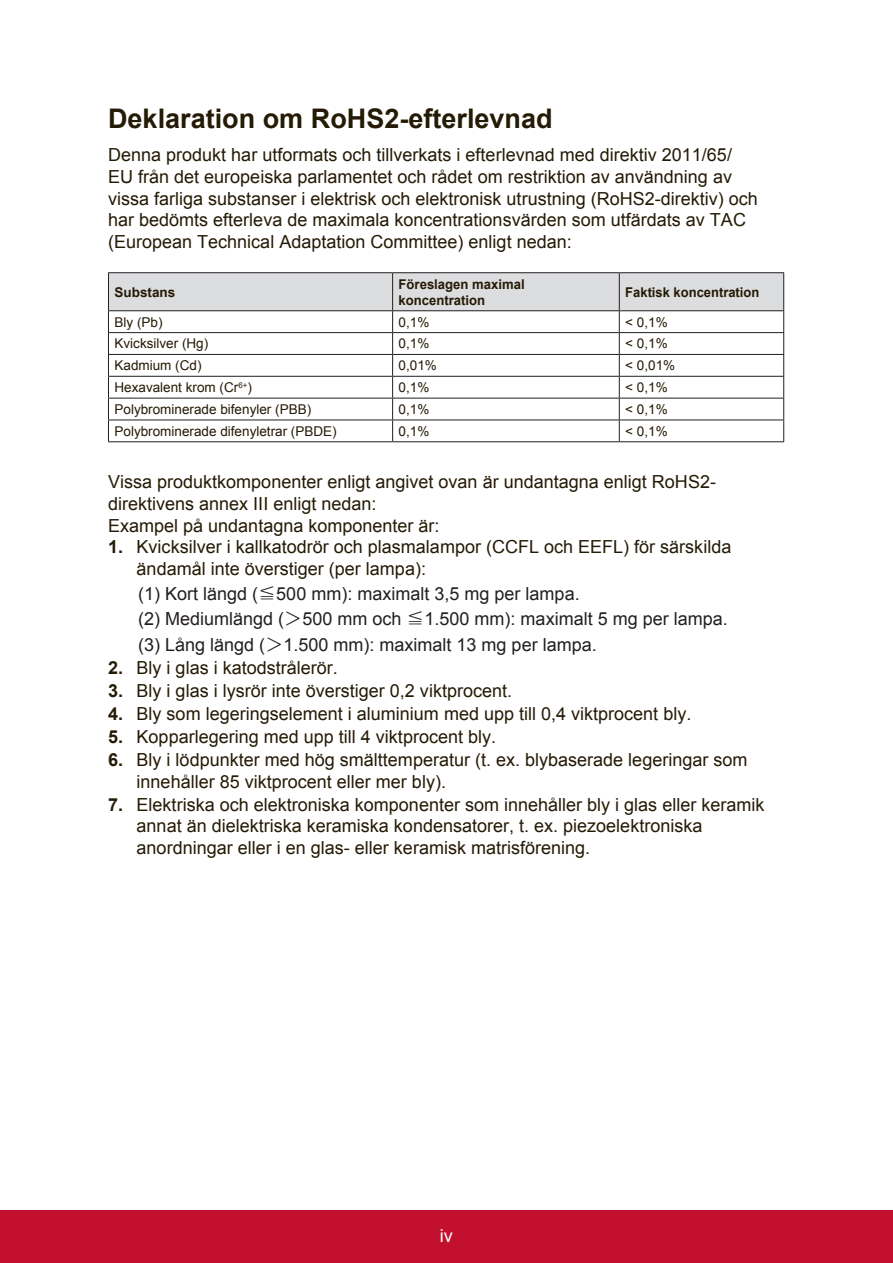
<style>
.page{position:relative;width:893px;height:1263px;background:#fff}
.page>*{position:absolute;margin:0;border:0;box-sizing:border-box;transform-origin:0 0}
.t1{font:700 27px "Arial";color:#251a05}
.t2{font:18px/21.6px "Arial";color:#251a05}
.t3{font:18px/25.2px "Arial";color:#231f20}
.t4{font:18px "Arial";color:#fff}
.t5{font:13.5px "Arial";color:#251a05}
.t6{font:700 13.5px/16.2px "Arial";color:#251a05}
.t7{font:700 13.5px "Arial";color:#251a05;scale:.96 1}
.s1{font-weight:700}
.s2{font-family:"Adobe Ming Std";font-weight:300}
</style>
<div class="page">
<div style="left:0;top:1210px;width:892px;height:53px;background:#c3102f"></div>
<hr style="left:108px;top:272px;width:284px;height:1px;background:#231f20">
<hr style="left:392px;top:272px;width:227px;height:1px;background:#231f20">
<hr style="left:619px;top:272px;width:164px;height:1px;background:#231f20">
<svg style="left:108px;top:273px;width:676px;height:168px"></svg>
<hr style="left:108px;top:441px;width:284px;height:1px;background:#231f20">
<hr style="left:392px;top:441px;width:227px;height:1px;background:#231f20">
<hr style="left:619px;top:441px;width:164px;height:1px;background:#231f20">
<h1 class="t1" style="left:108px;top:100px;width:446px">Deklaration om RoHS2-efterlevnad</h1>
<p class="t2" style="left:108px;top:144px;width:651px">Denna produkt har utformats och tillverkats i efterlevnad med direktiv 2011/65/ EU från det europeiska parlamentet och rådet om restriktion av användning av vissa farliga substanser i elektrisk och elektronisk utrustning (RoHS2-direktiv) och har bedömts efterleva de maximala koncentrationsvärden som utfärdats av TAC (European Technical Adaptation Committee) enligt nedan:</p>
<p class="t6" style="left:114px;top:284px;width:62px">Substans</p>
<p class="t6" style="left:398px;top:276px;width:127px">Föreslagen maximal koncentration</p>
<p class="t7" style="left:625px;top:283px;width:141px">Faktisk koncentration</p>
<p class="t5" style="left:114px;top:313px;width:50px">Bly (Pb)</p>
<p class="t5" style="left:398px;top:313px;width:32px">0,1%</p>
<p class="t5" style="left:625px;top:313px;width:44px">&lt; 0,1%</p>
<p class="t5" style="left:114px;top:335px;width:95px">Kvicksilver (Hg)</p>
<p class="t5" style="left:398px;top:335px;width:32px">0,1%</p>
<p class="t5" style="left:625px;top:335px;width:44px">&lt; 0,1%</p>
<p class="t5" style="left:114px;top:357px;width:89px">Kadmium (Cd)</p>
<p class="t5" style="left:398px;top:357px;width:40px">0,01%</p>
<p class="t5" style="left:625px;top:357px;width:51px">&lt; 0,01%</p>
<p class="t5" style="left:114px;top:378px;width:139px">Hexavalent krom (Cr<sup>6+</sup>)</p>
<p class="t5" style="left:398px;top:378px;width:32px">0,1%</p>
<p class="t5" style="left:625px;top:378px;width:44px">&lt; 0,1%</p>
<p class="t5" style="left:114px;top:400px;width:198px">Polybrominerade bifenyler (PBB)</p>
<p class="t5" style="left:398px;top:400px;width:32px">0,1%</p>
<p class="t5" style="left:625px;top:400px;width:44px">&lt; 0,1%</p>
<p class="t5" style="left:114px;top:422px;width:224px">Polybrominerade difenyletrar (PBDE)</p>
<p class="t5" style="left:398px;top:422px;width:32px">0,1%</p>
<p class="t5" style="left:625px;top:422px;width:44px">&lt; 0,1%</p>
<p class="t2" style="left:108px;top:471px;width:609px">Vissa produktkomponenter enligt angivet ovan är undantagna enligt RoHS2- direktivens annex III enligt nedan:<br>Exampel på undantagna komponenter är:</p>
<p class="t2" style="left:136px;top:536px;width:596px;text-indent:-28px"><span class="s1">1.</span> Kvicksilver i kallkatodrör och plasmalampor (CCFL och EEFL) för särskilda ändamål inte överstiger (per lampa):</p>
<p class="t3" style="left:138px;top:581px;width:591px">(1) Kort längd (<span class="s2">≦</span>500 mm): maximalt 3,5 mg per lampa.<br>(2) Mediumlängd (<span class="s2">＞</span>500 mm och <span class="s2">≦</span>1.500 mm): maximalt 5 mg per lampa. (3) Lång längd (<span class="s2">＞</span>1.500 mm): maximalt 13 mg per lampa.</p>
<p class="t2" style="left:108px;top:656px;width:231px"><span class="s1">2.</span> Bly i glas i katodstrålerör.</p>
<p class="t2" style="left:108px;top:680px;width:405px"><span class="s1">3.</span> Bly i glas i lysrör inte överstiger 0,2 viktprocent.</p>
<p class="t2" style="left:108px;top:703px;width:584px"><span class="s1">4.</span> Bly som legeringselement i aluminium med upp till 0,4 viktprocent bly.</p>
<p class="t2" style="left:108px;top:726px;width:389px"><span class="s1">5.</span> Kopparlegering med upp till 4 viktprocent bly.</p>
<p class="t2" style="left:136px;top:749px;width:612px;text-indent:-28px"><span class="s1">6.</span> Bly i lödpunkter med hög smälttemperatur (t. ex. blybaserade legeringar som innehåller 85 viktprocent eller mer bly).</p>
<p class="t2" style="left:136px;top:793px;width:629px;text-indent:-28px"><span class="s1">7.</span> Elektriska och elektroniska komponenter som innehåller bly i glas eller keramik annat än dielektriska keramiska kondensatorer, t. ex. piezoelektroniska anordningar eller i en glas- eller keramisk matrisförening.</p>
<p class="t4" style="left:440px;top:1223px;width:14px">iv</p>
</div>
